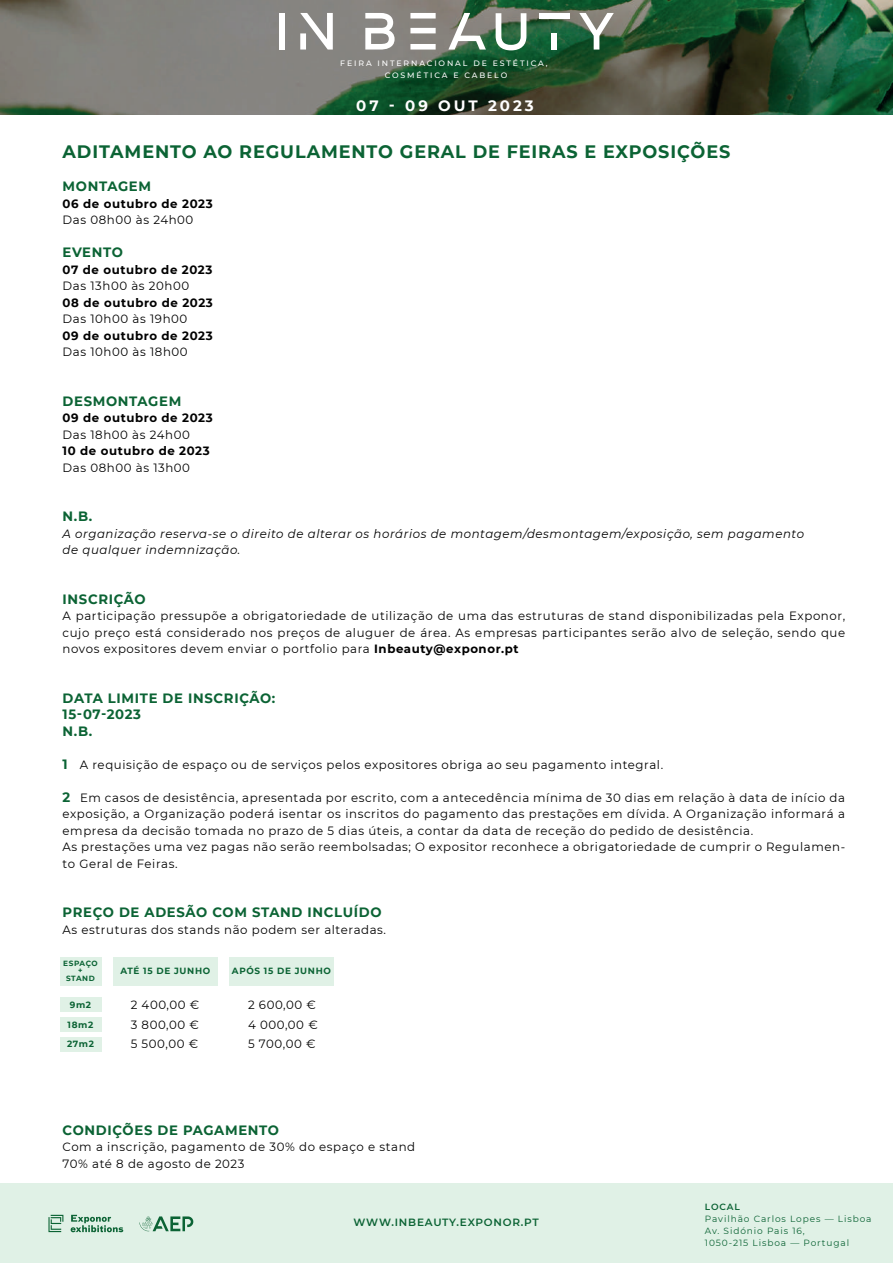
<style>
.page{position:relative;width:893px;height:1263px;background:#fff}
.page>*{position:absolute;margin:0;border:0;box-sizing:border-box;transform-origin:0 0}
.t1{font:700 18px "Montserrat";letter-spacing:.05em;color:#0b6334}
.t2{font:700 15px "Montserrat";letter-spacing:.2em;color:#fff}
.t3{font:700 13.5px/16.5px "Montserrat";letter-spacing:.05em;color:#0b6334}
.t4{font:12px/16.5px "Montserrat";letter-spacing:.05em;color:#000}
.t5{font:italic 12px/16.5px "Montserrat";letter-spacing:.05em;color:#000}
.t6{font:700 12px "Montserrat";letter-spacing:.05em;color:#000}
.t7{font:600 10.5px "Montserrat";letter-spacing:.075em;color:#0b6334}
.t8{font:9px/12px "Montserrat";letter-spacing:.1em;color:#0b6334}
.t9{font:700 9px/19.5px "Montserrat";letter-spacing:.075em;color:#0b6334;text-align:center}
.t10{font:600 9px "Montserrat";letter-spacing:.095em;color:#0b6334}
.t11{font:500 7.8px/12.1px "Montserrat";letter-spacing:.24em;color:#fff;text-align:center}
.t12{font:700 7.5px/7.4px "Montserrat";letter-spacing:.065em;color:#0b6334;text-align:center}
.s1{font-weight:700}
.s2{font-weight:700;font-size:13.5px;color:#0b6334}
</style>
<div class="page">
<img style="left:0;top:0;width:893px;height:115px">
<div style="left:0;top:1183px;width:893px;height:80px;background:#e0f1e6"></div>
<svg style="left:48px;top:1215px;width:15px;height:17px"></svg>
<svg style="left:71px;top:1215px;width:52px;height:17px"></svg>
<div style="left:60px;top:997px;width:42px;height:15px;background:#e0f1e6"></div>
<div style="left:60px;top:1017px;width:42px;height:15px;background:#e0f1e6"></div>
<div style="left:60px;top:1036px;width:42px;height:15px;background:#e0f1e6"></div>
<div style="left:113px;top:957px;width:105px;height:29px;background:#e0f1e6"></div>
<div style="left:60px;top:957px;width:42px;height:29px;background:#e0f1e6"></div>
<div style="left:229px;top:957px;width:105px;height:29px;background:#e0f1e6"></div>
<svg style="left:139px;top:1216px;width:54px;height:15px"></svg>
<svg style="left:365px;top:13px;width:30px;height:37px"></svg>
<svg style="left:300px;top:13px;width:33px;height:37px"></svg>
<div style="left:300px;top:33px;width:6px;height:17px;background:#fff"></div>
<div style="left:551px;top:33px;width:6px;height:17px;background:#fff"></div>
<div style="left:539px;top:13px;width:30px;height:6px;background:#fff"></div>
<svg style="left:448px;top:13px;width:38px;height:37px"></svg>
<div style="left:279px;top:13px;width:6px;height:37px;background:#fff"></div>
<svg style="left:496px;top:13px;width:30px;height:37px"></svg>
<svg style="left:579px;top:13px;width:35px;height:37px"></svg>
<div style="left:410px;top:13px;width:26px;height:6px;background:#fff"></div>
<div style="left:410px;top:44px;width:26px;height:6px;background:#fff"></div>
<div style="left:410px;top:28px;width:26px;height:5px;background:#fff"></div>
<p class="t11" style="left:340px;top:57px;width:209px">FEIRA INTERNACIONAL DE ESTÉTICA,<br>COSMÉTICA E CABELO</p>
<p class="t2" style="left:356px;top:95px;width:179px">07 - 09 OUT 2023</p>
<h1 class="t1" style="left:63px;top:139px;width:669px">ADITAMENTO AO REGULAMENTO GERAL DE FEIRAS E EXPOSIÇÕES</h1>
<p class="t3" style="left:63px;top:178px;width:90px">MONTAGEM</p>
<p class="t6" style="left:63px;top:195px;width:152px">06 de outubro de 2023</p>
<p class="t4" style="left:63px;top:211px;width:132px">Das 08h00 às 24h00</p>
<p class="t3" style="left:63px;top:244px;width:62px">EVENTO</p>
<p class="t6" style="left:63px;top:261px;width:151px">07 de outubro de 2023</p>
<p class="t4" style="left:63px;top:277px;width:128px">Das 13h00 às 20h00</p>
<p class="t6" style="left:63px;top:294px;width:152px">08 de outubro de 2023</p>
<p class="t4" style="left:63px;top:310px;width:126px">Das 10h00 às 19h00</p>
<p class="t6" style="left:63px;top:327px;width:152px">09 de outubro de 2023</p>
<p class="t4" style="left:63px;top:343px;width:127px">Das 10h00 às 18h00</p>
<p class="t3" style="left:63px;top:392px;width:120px">DESMONTAGEM</p>
<p class="t6" style="left:63px;top:409px;width:152px">09 de outubro de 2023</p>
<p class="t4" style="left:63px;top:426px;width:129px">Das 18h00 às 24h00</p>
<p class="t6" style="left:63px;top:442px;width:149px">10 de outubro de 2023</p>
<p class="t4" style="left:63px;top:459px;width:129px">Das 08h00 às 13h00</p>
<p class="t3" style="left:63px;top:508px;width:31px">N.B.</p>
<p class="t5" style="left:63px;top:525px;width:743px">A organização reserva-se o direito de alterar os horários de montagem/desmontagem/exposição, sem pagamento de qualquer indemnização.</p>
<p class="t3" style="left:63px;top:590px;width:85px">INSCRIÇÃO</p>
<p class="t4" style="left:63px;top:607px;width:784px;text-align:justify">A participação pressupõe a obrigatoriedade de utilização de uma das estruturas de stand disponibilizadas pela Exponor, cujo preço está considerado nos preços de aluguer de área. As empresas participantes serão alvo de seleção, sendo que novos expositores devem enviar o portfolio para <span class="s1">Inbeauty@exponor.pt</span></p>
<p class="t3" style="left:63px;top:689px;width:214px">DATA LIMITE DE INSCRIÇÃO:<br>15-07-2023<br>N.B.</p>
<p class="t4" style="left:63px;top:756px;width:602px"><span class="s2">1</span> A requisição de espaço ou de serviços pelos expositores obriga ao seu pagamento integral.</p>
<p class="t4" style="left:63px;top:789px;width:784px"><span class="s2">2</span> Em casos de desistência, apresentada por escrito, com a antecedência mínima de 30 dias em relação à data de início da exposição, a Organização poderá isentar os inscritos do pagamento das prestações em dívida. A Organização informará a empresa da decisão tomada no prazo de 5 dias úteis, a contar da data de receção do pedido de desistência.<br>As prestações uma vez pagas não serão reembolsadas; O expositor reconhece a obrigatoriedade de cumprir o Regulamen&shy;to Geral de Feiras.</p>
<p class="t3" style="left:63px;top:904px;width:321px">PREÇO DE ADESÃO COM STAND INCLUÍDO</p>
<p class="t4" style="left:63px;top:921px;width:325px">As estruturas dos stands não podem ser alteradas.</p>
<p class="t12" style="left:63px;top:959px;width:36px">ESPAÇO +<br>STAND</p>
<p class="t9" style="left:120px;top:961px;width:91px">ATÉ 15 DE JUNHO</p>
<p class="t9" style="left:232px;top:961px;width:100px">APÓS 15 DE JUNHO</p>
<p class="t4" style="left:131px;top:995px;width:70px;line-height:19.5px;text-align:justify">2 400,00 € 3 800,00 € 5 500,00 €</p>
<p class="t9" style="left:67px;top:995px;width:28px">9m2<br>18m2<br>27m2</p>
<p class="t4" style="left:248px;top:995px;width:71px;line-height:19.5px">2 600,00 €<br>4 000,00 €<br>5 700,00 €</p>
<p class="t3" style="left:63px;top:1121px;width:218px">CONDIÇÕES DE PAGAMENTO</p>
<p class="t4" style="left:63px;top:1138px;width:354px">Com a inscrição, pagamento de 30% do espaço e stand<br>70% até 8 de agosto de 2023</p>
<p class="t7" style="left:353px;top:1215px;width:187px">WWW.INBEAUTY.EXPONOR.PT</p>
<p class="t10" style="left:705px;top:1201px;width:36px">LOCAL</p>
<p class="t8" style="left:705px;top:1213px;width:168px">Pavilhão Carlos Lopes — Lisboa<br>Av. Sidónio Pais 16,<br>1050-215 Lisboa — Portugal</p>
</div>
